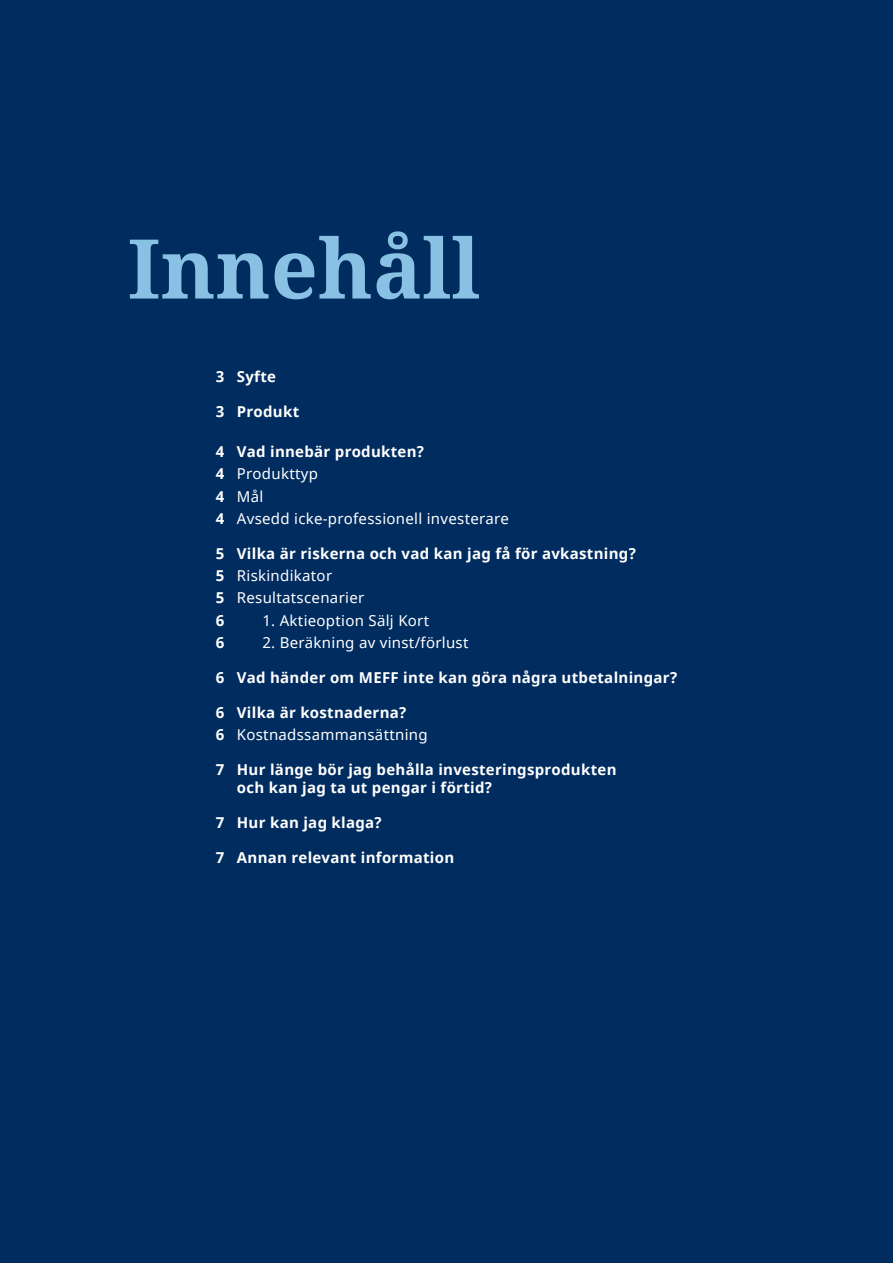
<style>
.page{position:relative;width:893px;height:1263px;background:#002c5f}
.page>*{position:absolute;margin:0;border:0;box-sizing:border-box;transform-origin:0 0}
.t1{font:700 82.5px "Noto Serif";color:#88c1e4}
.t2{font:700 15px/22.2px "Noto Sans";letter-spacing:.02em;color:#fff}
.t3{font:15px/22.2px "Noto Sans";letter-spacing:.02em;color:#fff}
.s1{font-weight:700}
.s2{font-weight:400}
</style>
<div class="page">
<h1 class="t1" style="left:128px;top:211px;width:354px">Innehåll</h1>
<p class="t2" style="left:216px;top:365px;width:62px">3 Syfte</p>
<p class="t2" style="left:216px;top:400px;width:85px">3 Produkt</p>
<p class="t3" style="left:216px;top:440px;width:295px"><span class="s1">4 Vad innebär produkten?<br>4</span> Produkttyp<br><span class="s1">4</span> Mål<br><span class="s1">4</span> Avsedd icke-professionell investerare</p>
<p class="t2" style="left:216px;top:542px;width:422px">5 Vilka är riskerna och vad kan jag få för avkastning?<br>5 <span class="s2">Riskindikator<br></span>5 <span class="s2">Resultatscenarier<br></span>6</p>
<p class="t3" style="left:262px;top:609px;width:168px">1. Aktieoption Sälj Kort</p>
<p class="t2" style="left:216px;top:631px;width:10px">6</p>
<p class="t3" style="left:262px;top:631px;width:208px">2. Beräkning av vinst/förlust</p>
<p class="t2" style="left:216px;top:666px;width:463px">6 Vad händer om MEFF inte kan göra några utbetalningar?</p>
<p class="t3" style="left:216px;top:701px;width:213px"><span class="s1">6 Vilka är kostnaderna?<br>6</span> Kostnadssammansättning</p>
<p class="t2" style="left:237px;top:760px;width:381px;line-height:18px;text-indent:-21px">7 Hur länge bör jag behålla investeringsprodukten och kan jag ta ut pengar i förtid?</p>
<p class="t2" style="left:216px;top:811px;width:167px">7 Hur kan jag klaga?</p>
<p class="t2" style="left:216px;top:846px;width:240px">7 Annan relevant information</p>
</div>
